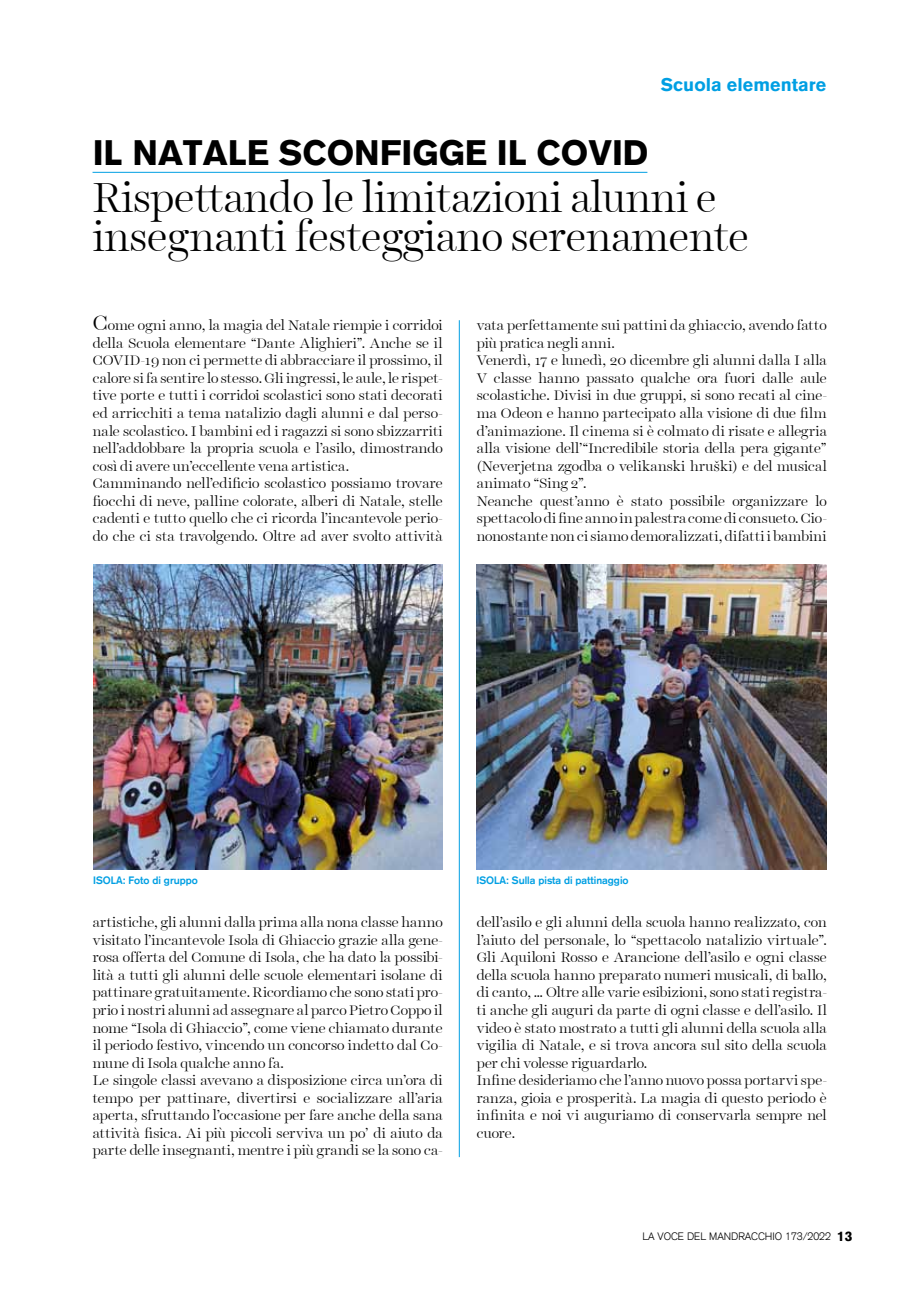
<style>
.page{position:relative;width:919px;height:1289px;background:#fff}
.page>*{position:absolute;margin:0;border:0;box-sizing:border-box;transform-origin:0 0}
.t1{font:300 42px/39px "Mandracchio TEXT";color:#000}
.t2{font:34.5px "Mandracchio TITLE Black";color:#000}
.t3{font:18px "Mandracchio TITLE Black";color:#009fe3}
.t4{font:300 13.8px/17.5px "Mandracchio TEXT";color:#000;scale:1.05 1}
.t5{font:10.5px "Mandracchio TITLE Bold";color:#009fe3}
.t6{font:10.5px "Mandracchio TITLE Light";color:#000}
.s1{font-size:21px}
.s2{font-family:"Mandracchio TITLE Black";font-size:13.5px}
</style>
<div class="page">
<hr style="left:459px;top:320px;width:1px;height:837px;background:#009fe3">
<hr style="left:92px;top:172px;width:555px;height:1px;background:#009fe3">
<img style="left:93px;top:564px;width:349px;height:305px">
<img style="left:476px;top:564px;width:350px;height:305px">
<h3 class="t3" style="left:661px;top:74px;width:167px">Scuola elementare</h3>
<h2 class="t2" style="left:93px;top:132px;width:553px">IL NATALE SCONFIGG E IL COVID</h2>
<h1 class="t1" style="left:93px;top:178px;width:657px">Rispettando le limitazioni alunni e insegnanti festeggiano serenamente</h1>
<p class="t4" style="left:93px;top:317px;width:335px"><span class="s1">C</span>ome ogni anno, la magia del Natale riempie i corridoi della Scuola elementare “Dante Alighieri”. Anche se il COVID-19 non ci permette di abbracciare il prossimo, il calore si fa sentire lo stesso. Gli ingressi, le aule, le rispet&shy;tive porte e tutti i corridoi scolastici sono stati decorati ed arricchiti a tema natalizio dagli alunni e dal perso&shy;nale scolastico. I bambini ed i ragazzi si sono sbizzarriti nell’addobbare la propria scuola e l’asilo, dimostrando così di avere un’eccellente vena artistica.<br>Camminando nell’edificio scolastico possiamo trovare fiocchi di neve, palline colorate, alberi di Natale, stelle cadenti e tutto quello che ci ricorda l’incantevole perio&shy;do che ci sta travolgendo. Oltre ad aver svolto attività</p>
<p class="t4" style="left:477px;top:317px;width:335px">vata perfettamente sui pattini da ghiaccio, avendo fatto più pratica negli anni.<br>Venerdì, 17 e lunedì, 20 dicembre gli alunni dalla I alla V classe hanno passato qualche ora fuori dalle aule scolastiche. Divisi in due gruppi, si sono recati al cine&shy;ma Odeon e hanno partecipato alla visione di due film d’animazione. Il cinema si è colmato di risate e allegria alla visione dell’“Incredibile storia della pera gigante” (Neverjetna zgodba o velikanski hruški) e del musical animato “Sing 2”.<br>Neanche quest’anno è stato possibile organizzare lo spettacolo di fine anno in palestra come di consueto. Cio&shy;nonostante non ci siamo demoralizzati, difatti i bambini</p>
<p class="t5" style="left:93px;top:874px;width:7px">isola</p>
<p class="t5" style="left:123px;top:874px;width:77px">: Foto di gruppo</p>
<p class="t5" style="left:476px;top:874px;width:7px">isola</p>
<p class="t5" style="left:506px;top:874px;width:124px">: Sulla pista di pattinaggio</p>
<p class="t4" style="left:93px;top:913px;width:335px">artistiche, gli alunni dalla prima alla nona classe hanno visitato l’incantevole Isola di Ghiaccio grazie alla gene&shy;rosa offerta del Comune di Isola, che ha dato la possibi&shy;lità a tutti gli alunni delle scuole elementari isolane di pattinare gratuitamente. Ricordiamo che sono stati pro&shy;prio i nostri alunni ad assegnare al parco Pietro Coppo il nome “Isola di Ghiaccio”, come viene chiamato durante il periodo festivo, vincendo un concorso indetto dal Co&shy;mune di Isola qualche anno fa.<br>Le singole classi avevano a disposizione circa un’ora di tempo per pattinare, divertirsi e socializzare all’aria aperta, sfruttando l’occasione per fare anche della sana attività fisica. Ai più piccoli serviva un po’ di aiuto da parte delle insegnanti, mentre i più grandi se la sono ca-</p>
<p class="t4" style="left:477px;top:913px;width:335px">dell’asilo e gli alunni della scuola hanno realizzato, con l’aiuto del personale, lo “spettacolo natalizio virtuale”.<br>Gli Aquiloni Rosso e Arancione dell’asilo e ogni classe della scuola hanno preparato numeri musicali, di ballo, di canto, … Oltre alle varie esibizioni, sono stati registra&shy;ti anche gli auguri da parte di ogni classe e dell’asilo. Il video è stato mostrato a tutti gli alunni della scuola alla vigilia di Natale, e si trova ancora sul sito della scuola per chi volesse riguardarlo.<br>Infine desideriamo che l’anno nuovo possa portarvi spe&shy;ranza, gioia e prosperità. La magia di questo periodo è infinita e noi vi auguriamo di conservarla sempre nel cuore.</p>
<p class="t6" style="left:642px;top:1230px;width:211px">LA VOCE DEL MANDRACCHIO 173/2022 <span class="s2">13</span></p>
</div>
